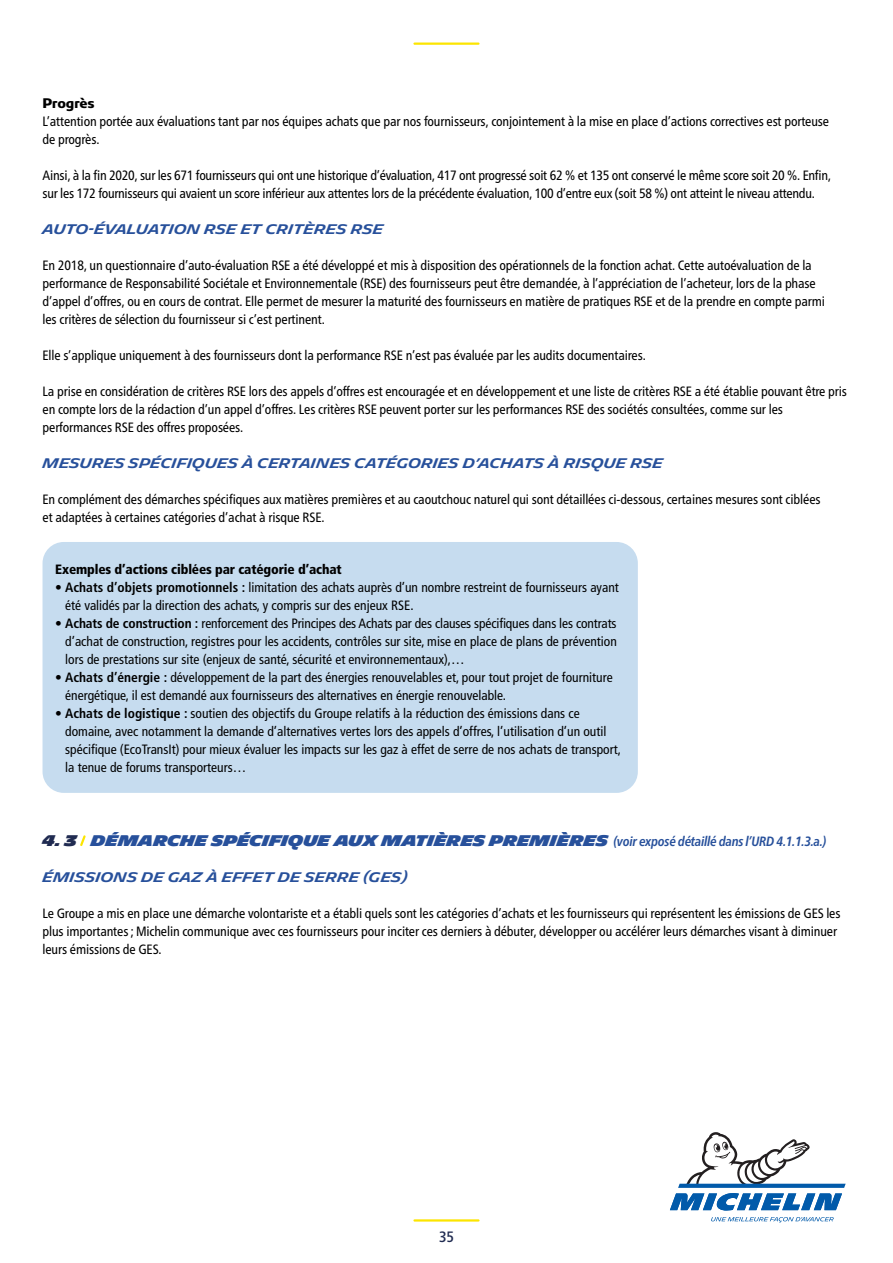
<style>
.page{position:relative;width:893px;height:1263px;background:#fff}
.page>*{position:absolute;margin:0;border:0;box-sizing:border-box;transform-origin:0 0}
.t1{font:500 condensed 15px "Frutiger Neue LTW1 G";color:#202b51}
.t2{font:condensed 13.5px/18px "Frutiger Neue LTW1 G";letter-spacing:-.01em;color:#000}
.t3{font:condensed 13.5px/18px "Frutiger LT Std";color:#000}
.t4{font:600 13.5px "Michelin Unit Titling";letter-spacing:-.01em;color:#27509b}
.t5{font:italic 700 condensed 13.5px "Frutiger Neue LTW1 G";letter-spacing:-.02em;color:#27509b}
.t6{font:900 condensed 13.5px "Frutiger LT Std";letter-spacing:-.01em;color:#000}
.t7{font:700 13.5px "Michelin Unit Text";letter-spacing:-.01em;color:#000}
.s1{font-weight:700}
.s2{font-family:"Michelin Unit Titling";font-weight:900;font-style:normal;font-stretch:normal;font-size:15px;color:#202b51}
.s3{font-family:"Michelin Unit Titling";font-weight:900;font-style:normal;font-stretch:normal;font-size:15px}
</style>
<div class="page">
<div style="left:43px;top:542px;width:595px;height:251px;background:#c6dcef;border-radius:21px"></div>
<svg style="left:80px;top:835px;width:6px;height:11px"></svg>
<hr style="left:414px;top:1219px;width:64px;height:2px;background:#fce500">
<svg style="left:670px;top:1132px;width:176px;height:79px"></svg>
<svg style="left:711px;top:1217px;width:123px;height:5px"></svg>
<hr style="left:414px;top:43px;width:64px;height:2px;background:#fce500">
<p class="t7" style="left:43px;top:95px;width:54px">Progrès</p>
<p class="t2" style="left:43px;top:111px;width:788px">L’attention portée aux évaluations tant par nos équipes achats que par nos fournisseurs, conjointement à la mise en place d’actions correctives est porteuse de progrès.</p>
<p class="t2" style="left:43px;top:165px;width:790px">Ainsi, à la fin 2020, sur les 671 fournisseurs qui ont une historique d’évaluation, 417 ont progressé soit 62 % et 135 ont conservé le même score soit 20 %. Enfin, sur les 172 fournisseurs qui avaient un score inférieur aux attentes lors de la précédente évaluation, 100 d’entre eux (soit 58 %) ont atteint le niveau attendu.</p>
<p class="t4" style="left:43px;top:221px;width:343px">AUTO-ÉVALUATION RSE ET CRITÈRES RSE</p>
<p class="t2" style="left:43px;top:255px;width:784px">En 2018, un questionnaire d’auto-évaluation RSE a été développé et mis à disposition des opérationnels de la fonction achat. Cette autoévaluation de la performance de Responsabilité Sociétale et Environnementale (RSE) des fournisseurs peut être demandée, à l’appréciation de l’acheteur, lors de la phase d’appel d’offres, ou en cours de contrat. Elle permet de mesurer la maturité des fournisseurs en matière de pratiques RSE et de la prendre en compte parmi les critères de sélection du fournisseur si c’est pertinent.</p>
<p class="t2" style="left:43px;top:345px;width:605px">Elle s’applique uniquement à des fournisseurs dont la performance RSE n’est pas évaluée par les audits documentaires.</p>
<p class="t2" style="left:43px;top:381px;width:806px">La prise en considération de critères RSE lors des appels d’offres est encouragée et en développement et une liste de critères RSE a été établie pouvant être pris en compte lors de la rédaction d’un appel d’offres. Les critères RSE peuvent porter sur les performances RSE des sociétés consultées, comme sur les performances RSE des offres proposées.</p>
<p class="t4" style="left:43px;top:455px;width:622px">MESURES SPÉCIFIQUES À CERTAINES CATÉGORIES D’ACHATS À RISQUE RSE</p>
<p class="t2" style="left:43px;top:489px;width:780px">En complément des démarches spécifiques aux matières premières et au caoutchouc naturel qui sont détaillées ci-dessous, certaines mesures sont ciblées et adaptées à certaines catégories d’achat à risque RSE.</p>
<p class="t6" style="left:55px;top:561px;width:288px">Exemples d’actions ciblées par catégorie d’achat</p>
<p class="t3" style="left:65px;top:578px;width:555px;text-indent:-10px">• <span class="s1">Achats d’objets promotionnels :</span> limitation des achats auprès d’un nombre restreint de fournisseurs ayant été validés par la direction des achats, y compris sur des enjeux RSE.</p>
<p class="t3" style="left:65px;top:614px;width:553px;text-align:justify;text-indent:-10px">• <span class="s1">Achats de construction :</span> renforcement des Principes des Achats par des clauses spécifiques dans les contrats d’achat de construction, registres pour les accidents, contrôles sur site, mise en place de plans de prévention lors de prestations sur site (enjeux de santé, sécurité et environnementaux),…</p>
<p class="t3" style="left:65px;top:668px;width:549px;text-indent:-10px">• <span class="s1">Achats d’énergie :</span> développement de la part des énergies renouvelables et, pour tout projet de fourniture énergétique, il est demandé aux fournisseurs des alternatives en énergie renouvelable.</p>
<p class="t3" style="left:65px;top:704px;width:557px;text-indent:-10px">• <span class="s1">Achats de logistique :</span> soutien des objectifs du Groupe relatifs à la réduction des émissions dans ce domaine, avec notamment la demande d’alternatives vertes lors des appels d’offres, l’utilisation d’un outil spécifique (EcoTransIt) pour mieux évaluer les impacts sur les gaz à effet de serre de nos achats de transport, la tenue de forums transporteurs…</p>
<p class="t5" style="left:43px;top:831px;width:785px"><span class="s2">4. 3</span> <span class="s3">DÉMARCHE SPÉCIFIQUE AUX MATIÈRES PREMIÈRES</span> (voir exposé détaillé dans l’URD 4.1.1.3.a.)</p>
<p class="t4" style="left:43px;top:869px;width:367px">ÉMISSIONS DE GAZ À EFFET DE SERRE (GES)</p>
<p class="t2" style="left:43px;top:903px;width:800px">Le Groupe a mis en place une démarche volontariste et a établi quels sont les catégories d’achats et les fournisseurs qui représentent les émissions de GES les plus importantes ; Michelin communique avec ces fournisseurs pour inciter ces derniers à débuter, développer ou accélérer leurs démarches visant à diminuer leurs émissions de GES.</p>
<p class="t1" style="left:439px;top:1226px;width:16px">35</p>
</div>
